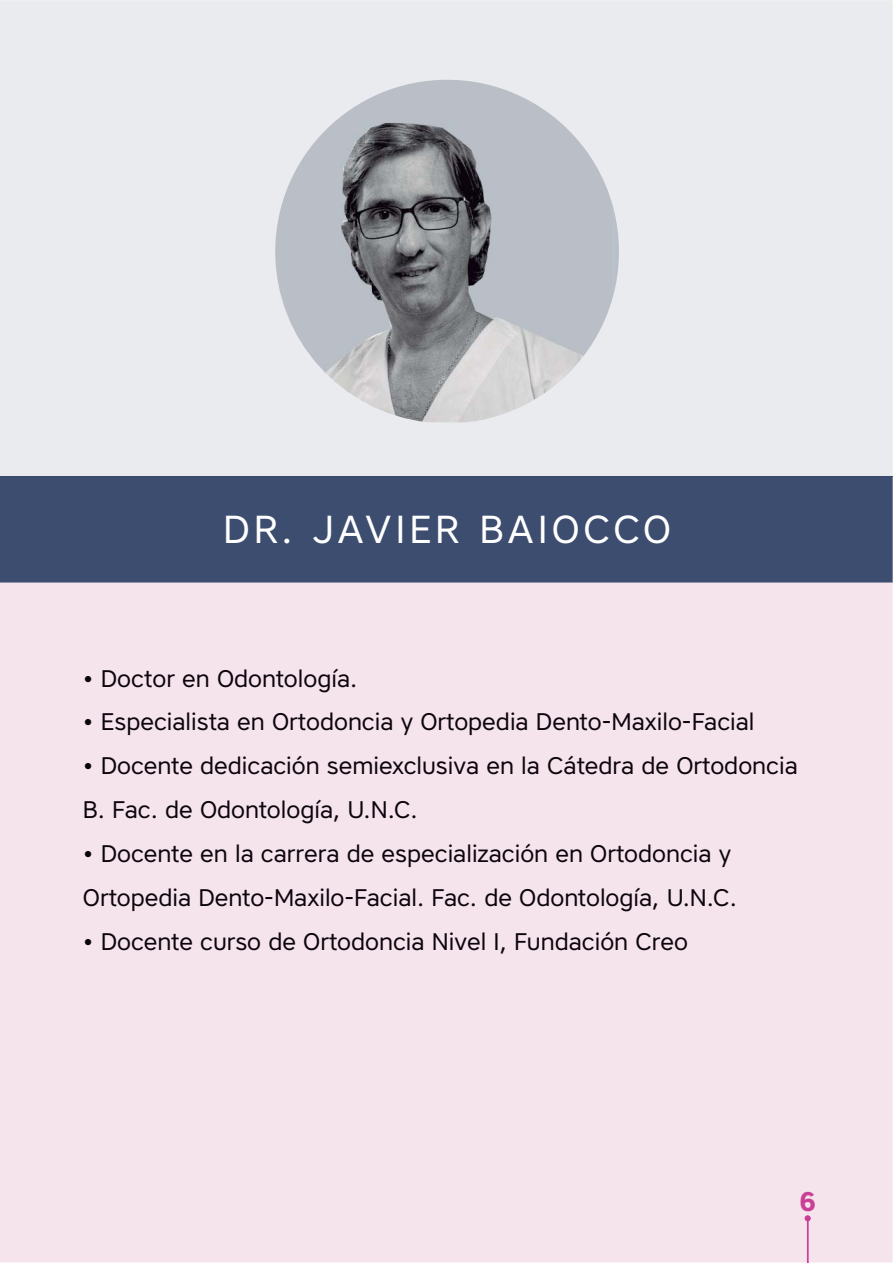
<style>
.page{position:relative;width:893px;height:1263px;background:#fff}
.page>*{position:absolute;margin:0;border:0;box-sizing:border-box;transform-origin:0 0}
.t1{font:39px "Core Sans A45";letter-spacing:.1em;color:#fff}
.t2{font:700 27px "Core Sans A65";color:#cb4095}
.t3{font:24px/43.8px "Core Sans A45";color:#0d050d}
</style>
<div class="page">
<div style="left:0;top:0;width:893px;height:477px;background:#eaebee"></div>
<div style="left:0;top:477px;width:893px;height:106px;background:#3c4d6f"></div>
<div style="left:0;top:583px;width:893px;height:680px;background:#f6e4ed"></div>
<div style="left:801px;top:1192px;width:14px;height:19px;background:#f6e4ed"></div>
<svg style="left:805px;top:1215px;width:6px;height:48px"></svg>
<svg style="left:459px;top:207px;width:160px;height:216px"></svg>
<img style="left:275px;top:80px;width:338px;height:342px">
<h1 class="t1" style="left:223px;top:515px;width:449px">DR. JAVIER BAIOCCO</h1>
<p class="t3" style="left:83px;top:659px;width:276px">• Doctor en Odontología.</p>
<p class="t3" style="left:83px;top:703px;width:673px">• Especialista en Ortodoncia y Ortopedia Dento-Maxilo-Facial</p>
<p class="t3" style="left:83px;top:747px;width:716px">• Docente dedicación semiexclusiva en la Cátedra de Ortodoncia<br>B. Fac. de Odontología, U.N.C.</p>
<p class="t3" style="left:83px;top:834px;width:655px">• Docente en la carrera de especialización en Ortodoncia y<br>Ortopedia Dento-Maxilo-Facial. Fac. de Odontología, U.N.C.</p>
<p class="t3" style="left:83px;top:922px;width:607px">• Docente curso de Ortodoncia Nivel I, Fundación Creo</p>
<p class="t2" style="left:799px;top:1186px;width:18px">6</p>
</div>
